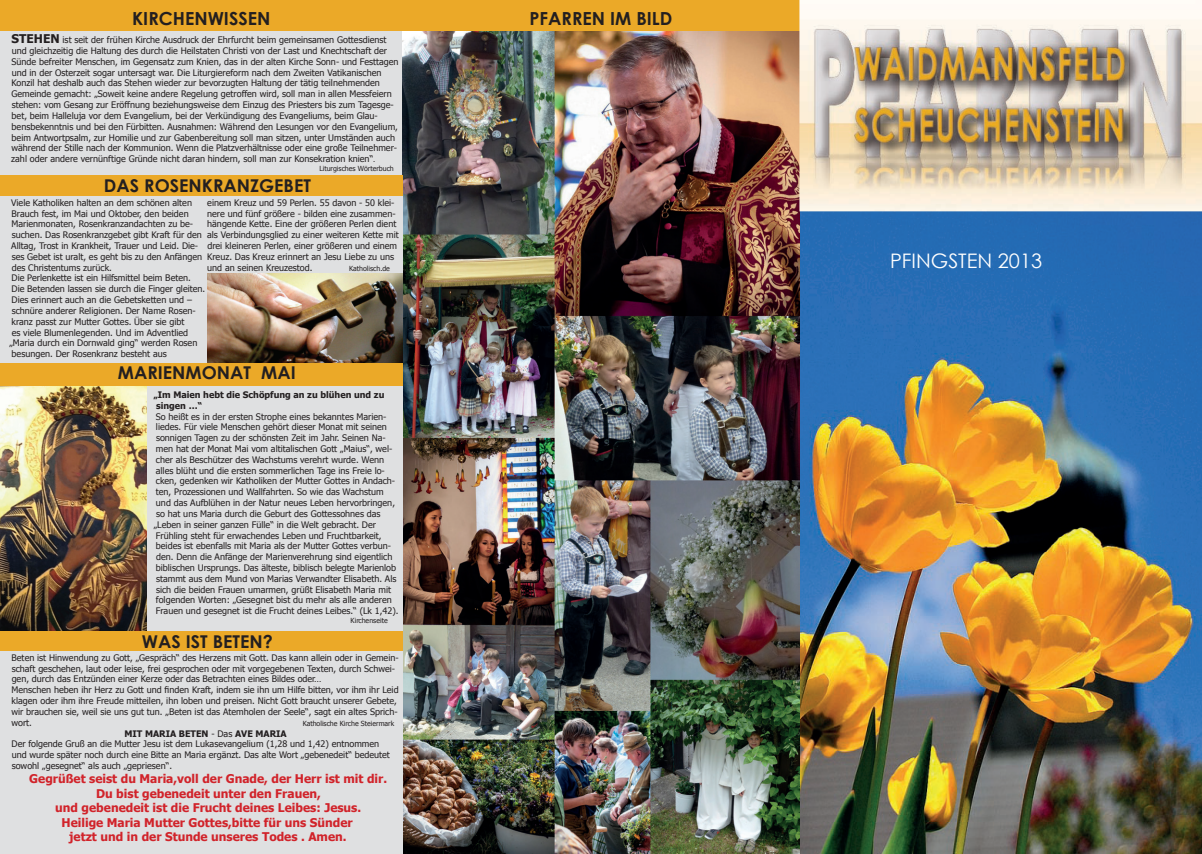
<style>
.page{position:relative;width:1202px;height:854px;background:#fff}
.page>*{position:absolute;margin:0;border:0;box-sizing:border-box;transform-origin:0 0}
.t1{font:20px "Century Gothic";color:#fff}
.t2{font:700 18px "Century Gothic";color:#231f20}
.t3{font:700 17.6px "Century Gothic";color:#231f20}
.t4{font:700 12px/14.4px "Tahoma";color:#d1232a;text-align:center}
.t5{font:9px/10.8px "Tahoma";color:#231f20}
.t6{font:700 9px/10.8px "Tahoma";color:#231f20}
.t7{font:7px "Tahoma";color:#231f20}
.s1{font-weight:700;font-size:12px}
.s2{font-size:7px}
.s3{font-weight:700}
</style>
<div class="page">
<img style="left:0;top:385px;width:147px;height:246px">
<div style="left:0;top:0;width:403px;height:31px;background:#eba928"></div>
<div style="left:403px;top:0;width:396px;height:31px;background:#eba928"></div>
<img style="left:799px;top:18px;width:403px;height:835px">
<div style="left:0;top:31px;width:403px;height:144px;background:#dfe0e1"></div>
<img style="left:403px;top:31px;width:396px;height:822px">
<div style="left:147px;top:385px;width:256px;height:246px;background:#dfe0e1"></div>
<div style="left:0;top:651px;width:403px;height:202px;background:#dfe0e1"></div>
<div style="left:0;top:175px;width:403px;height:21px;background:#eba928"></div>
<div style="left:0;top:196px;width:403px;height:166px;background:#dfe0e1"></div>
<div style="left:0;top:362px;width:403px;height:23px;background:#eba928"></div>
<img style="left:207px;top:274px;width:196px;height:88px">
<div style="left:0;top:631px;width:403px;height:20px;background:#eba928"></div>
<img style="left:799px;top:0;width:1px;height:31px">
<h2 class="t2" style="left:132px;top:7px;width:140px">KIRCHENWISSEN</h2>
<h2 class="t2" style="left:529px;top:7px;width:144px">PFARREN IM BILD</h2>
<p class="t5" style="left:11px;top:34px;width:389px"><span class="s1">Stehen</span> ist seit der frühen Kirche Ausdruck der Ehrfurcht beim gemeinsamen Gottesdienst und gleichzeitig die Haltung des durch die Heilstaten Christi von der Last und Knechtschaft der Sünde befreiter Menschen, im Gegensatz zum Knien, das in der alten Kirche Sonn- und Festtagen und in der Osterzeit sogar untersagt war. Die Liturgiereform nach dem Zweiten Vatikanischen Konzil hat deshalb auch das Stehen wieder zur bevorzugten Haltung der tätig teilnehmenden Gemeinde gemacht: „Soweit keine andere Regelung getroffen wird, soll man in allen Messfeiern stehen: vom Gesang zur Eröffnung beziehungsweise dem Einzug des Priesters bis zum Tagesge&shy;bet, beim Halleluja vor dem Evangelium, bei der Verkündigung des Evangeliums, beim Glau&shy;bensbekenntnis und bei den Fürbitten. Ausnahmen: Während den Lesungen vor den Evangelium, beim Antwortpsalm, zur Homilie und zur Gabenbereitung soll man sitzen, unter Umständen auch während der Stille nach der Kommunion. Wenn die Platzverhältnisse oder eine große Teilnehmer&shy;zahl oder andere vernünftige Gründe nicht daran hindern, soll man zur Konsekration knien“<span class="s2">.</span></p>
<p class="t7" style="left:319px;top:163px;width:76px">Liturgisches Wörterbuch</p>
<h3 class="t3" style="left:104px;top:174px;width:208px">DAS ROSENKRANZGEBET</h3>
<p class="t5" style="left:9px;top:197px;width:197px">Viele Katholiken halten an dem schönen alten Brauch fest, im Mai und Oktober, den beiden Marienmonaten, Rosenkranzandachten zu be&shy;suchen. Das Rosenkranzgebet gibt Kraft für den Alltag, Trost in Krankheit, Trauer und Leid. Die&shy;ses Gebet ist uralt, es geht bis zu den Anfängen des Christentums zurück.<br>Die Perlenkette ist ein Hilfsmittel beim Beten.<br>Die Betenden lassen sie durch die Finger gleiten.<br>Dies erinnert auch an die Gebetsketten und – schnüre anderer Religionen. Der Name Rosen&shy;kranz passt zur Mutter Gottes. Über sie gibt<br>es viele Blumenlegenden. Und im Adventlied „Maria durch ein Dornwald ging“ werden Rosen besungen. Der Rosenkranz besteht aus</p>
<p class="t5" style="left:207px;top:197px;width:193px">einem Kreuz und 59 Perlen. 55 davon - 50 klei&shy;nere und fünf größere - bilden eine zusammen&shy;hängende Kette. Eine der größeren Perlen dient als Verbindungsglied zu einer weiteren Kette mit drei kleineren Perlen, einer größeren und einem Kreuz. Das Kreuz erinnert an Jesu Liebe zu uns und an seinen Kreuzestod.</p>
<p class="t7" style="left:349px;top:263px;width:42px">Katholisch.de</p>
<h3 class="t3" style="left:118px;top:361px;width:179px">MARIENMONAT MAI</h3>
<p class="t6" style="left:153px;top:388px;width:232px">„Im Maien hebt die Schöpfung an zu blühen und zu singen …“</p>
<p class="t5" style="left:154px;top:410px;width:246px">So heißt es in der ersten Strophe eines bekanntes Marien&shy;liedes. Für viele Menschen gehört dieser Monat mit seinen sonnigen Tagen zu der schönsten Zeit im Jahr. Seinen Na&shy;men hat der Monat Mai vom altitalischen Gott „Maius“, wel&shy;cher als Beschützer des Wachstums verehrt wurde. Wenn alles blüht und die ersten sommerlichen Tage ins Freie lo&shy;cken, gedenken wir Katholiken der Mutter Gottes in Andach&shy;ten, Prozessionen und Wallfahrten. So wie das Wachstum und das Aufblühen in der Natur neues Leben hervorbringen, so hat uns Maria durch die Geburt des Gottessohnes das „Leben in seiner ganzen Fülle“ in die Welt gebracht. Der Frühling steht für erwachendes Leben und Fruchtbarkeit, beides ist ebenfalls mit Maria als der Mutter Gottes verbun&shy;den. Denn die Anfänge der Marienverehrung sind eigentlich biblischen Ursprungs. Das älteste, biblisch belegte Marienlob stammt aus dem Mund von Marias Verwandter Elisabeth. Als sich die beiden Frauen umarmen, grüßt Elisabeth Maria mit folgenden Worten: „Gesegnet bist du mehr als alle anderen Frauen und gesegnet ist die Frucht deines Leibes.“ (Lk 1,42).</p>
<p class="t7" style="left:351px;top:615px;width:39px">Kirchenseite</p>
<p class="t5" style="left:11px;top:651px;width:389px">Beten ist Hinwendung zu Gott, „Gespräch“ des Herzens mit Gott. Das kann allein oder in Gemein&shy;schaft geschehen, laut oder leise, frei gesprochen oder mit vorgegebenen Texten, durch Schwei&shy;gen, durch das Entzünden einer Kerze oder das Betrachten eines Bildes oder…<br>Menschen heben ihr Herz zu Gott und finden Kraft, indem sie ihn um Hilfe bitten, vor ihm ihr Leid klagen oder ihm ihre Freude mitteilen, ihn loben und preisen. Nicht Gott braucht unserer Gebete, wir brauchen sie, weil sie uns gut tun. „Beten ist das Atemholen der Seele“, sagt ein altes Sprich&shy;wort.</p>
<h3 class="t3" style="left:142px;top:630px;width:133px">WAS IST BETEN?</h3>
<p class="t7" style="left:303px;top:718px;width:93px">Katholische Kirche Steiermark</p>
<p class="t5" style="left:12px;top:727px;width:380px;text-indent:113px"><span class="s3">MIt MarIa beten</span> - Das <span class="s3">ave MarIa<br></span>Der folgende Gruß an die Mutter Jesu ist dem Lukasevangelium (1,28 und 1,42) entnommen und wurde später noch durch eine Bitte an Maria ergänzt. Das alte Wort „gebenedeit“ bedeutet sowohl „gesegnet“ als auch „gepriesen“.</p>
<p class="t4" style="left:29px;top:770px;width:359px">Gegrüßet seist du Maria,voll der Gnade, der herr ist mit dir.<br>Du bist gebenedeit unter den Frauen,<br>und gebenedeit ist die Frucht deines Leibes: Jesus.<br>heilige Maria Mutter Gottes,bitte für uns Sünder<br>jetzt und in der Stunde unseres todes . amen.</p>
<h1 class="t1" style="left:890px;top:248px;width:154px">PFINGSTEN 2013</h1>
</div>
